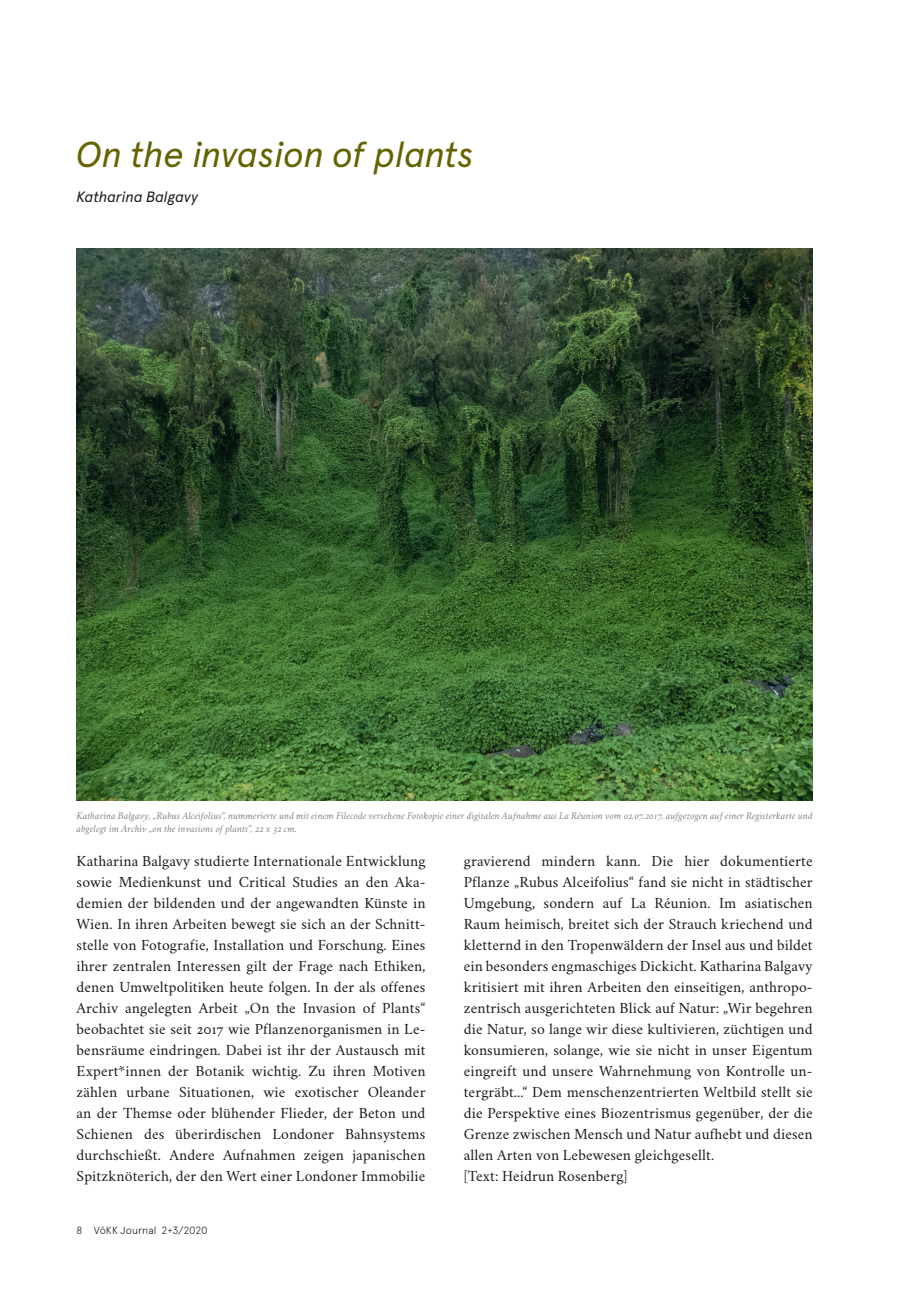
<style>
.page{position:relative;width:919px;height:1289px;background:#fff}
.page>*{position:absolute;margin:0;border:0;box-sizing:border-box;transform-origin:0 0}
.t1{font:italic 36px "Apercu Pro";letter-spacing:-.01em;color:#646300}
.t2{font:15.6px/21px "Crimson";letter-spacing:.01em;color:#1d1d1b;text-align:justify}
.t3{font:italic 15px "Apercu Pro";letter-spacing:-.015em;color:#1d1d1b}
.t4{font:italic 10.5px/12.6px "Crimson";color:#878787}
.t5{font:300 10.5px "Apercu Pro";letter-spacing:.01em;color:#1d1d1b}
</style>
<div class="page">
<img style="left:77px;top:249px;width:735px;height:551px">
<h1 class="t1" style="left:77px;top:127px;width:399px">On the invasion of plants</h1>
<p class="t3" style="left:77px;top:186px;width:123px">Katharina Balgavy</p>
<p class="t4" style="left:77px;top:809px;width:737px">Katharina Balgavy, „Rubus Alceifolius“, nummerierte und mit einem Filecode versehene Fotokopie einer digitalen Aufnahme aus La Réunion vom 02.07.2017, aufgezogen auf einer Registerkarte und abgelegt im Archiv „on the invasions of plants“, 22 x 32 cm.</p>
<p class="t2" style="left:77px;top:848px;width:350px">Katharina Balgavy studierte Internationale Entwicklung sowie Medienkunst und Critical Studies an den Aka&shy;demien der bildenden und der angewandten Künste in Wien. In ihren Arbeiten bewegt sie sich an der Schnitt&shy;stelle von Fotografie, Installation und Forschung. Eines ihrer zentralen Interessen gilt der Frage nach Ethiken, denen Umweltpolitiken heute folgen. In der als offenes Archiv angelegten Arbeit „On the Invasion of Plants“ beobachtet sie seit 2017 wie Pflanzenorganismen in Le&shy;bensräume eindringen. Dabei ist ihr der Austausch mit Expert*innen der Botanik wichtig. Zu ihren Motiven zählen urbane Situationen, wie exotischer Oleander an der Themse oder blühender Flieder, der Beton und Schienen des überirdischen Londoner Bahnsystems durchschießt. Andere Aufnahmen zeigen japanischen Spitzknöterich, der den Wert einer Londoner Immobilie</p>
<p class="t2" style="left:463px;top:848px;width:350px;text-align:left">gravierend mindern kann. Die hier dokumentierte Pflanze „Rubus Alceifolius“ fand sie nicht in städtischer Umgebung, sondern auf La Réunion. Im asiatischen Raum heimisch, breitet sich der Strauch kriechend und kletternd in den Tropenwäldern der Insel aus und bildet ein besonders engmaschiges Dickicht. Katharina Balgavy kritisiert mit ihren Arbeiten den einseitigen, anthropo&shy;zentrisch ausgerichteten Blick auf Natur: „Wir begehren die Natur, so lange wir diese kultivieren, züchtigen und konsumieren, solange, wie sie nicht in unser Eigentum eingreift und unsere Wahrnehmung von Kontrolle un&shy;tergräbt...“ Dem menschenzentrierten Weltbild stellt sie die Perspektive eines Biozentrismus gegenüber, der die Grenze zwischen Mensch und Natur aufhebt und diesen allen Arten von Lebewesen gleichgesellt.<br>[Text: Heidrun Rosenberg]</p>
<p class="t5" style="left:77px;top:1222px;width:132px">8 VöKK Journal 2+3/2020</p>
</div>
